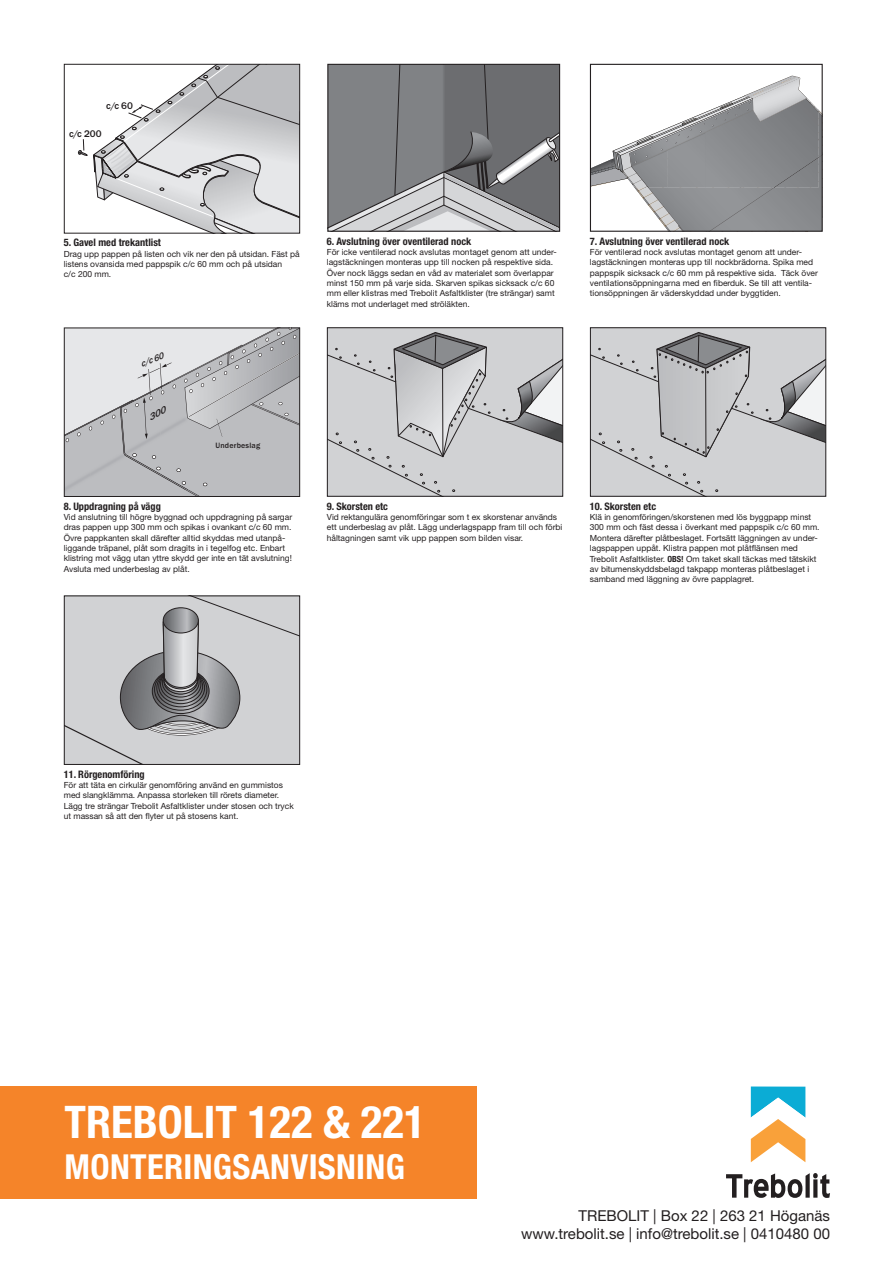
<style>
.page{position:relative;width:893px;height:1263px;background:#fff}
.page>*{position:absolute;margin:0;border:0;box-sizing:border-box;transform-origin:0 0}
.t1{font:700 condensed 45px "Helvetica Neue LT Std";color:#fff}
.t2{font:700 condensed 34.5px "Helvetica Neue LT Std";letter-spacing:.01em;color:#fff}
.t3{font:15px/18px "Helvetica Neue LT Std";color:#231f20;text-align:right}
.t4{font:700 condensed 10.35px "Helvetica Neue LT Std";color:#231f20}
.t5{font:500 10.05px "Franklin Gothic";color:#231f20}
.t6{font:italic 500 9.45px "Franklin Gothic";color:#231f20;scale:.94 1}
.t7{font:8.4px/10.4px "Helvetica Neue LT Std";color:#231f20}
.t8{font:500 7.95px "Franklin Gothic";letter-spacing:.025em;color:#231f20}
.s1{font-weight:700;font-stretch:condensed}
</style>
<div class="page">
<div style="left:1px;top:1086px;width:476px;height:113px;background:#f58429"></div>
<svg style="left:726px;top:1173px;width:104px;height:25px"></svg>
<svg style="left:751px;top:1086px;width:54px;height:76px"></svg>
<svg style="left:66px;top:597px;width:232px;height:166px;background:#bebfc1"></svg>
<div style="left:64px;top:595px;width:236px;height:170px;border:1px solid #231f20"></div>
<svg style="left:592px;top:76px;width:229px;height:154px"></svg>
<div style="left:590px;top:64px;width:233px;height:168px;border:1px solid #231f20"></div>
<svg style="left:329px;top:66px;width:229px;height:164px;background:#858689"></svg>
<hr style="left:444px;top:173px;width:1px;height:32px;background:#231f20">
<div style="left:327px;top:64px;width:233px;height:168px;border:1px solid #231f20"></div>
<svg style="left:592px;top:329px;width:232px;height:166px;background:#c3c4c6"></svg>
<div style="left:590px;top:327px;width:236px;height:170px;border:1px solid #231f20"></div>
<svg style="left:78px;top:66px;width:220px;height:166px"></svg>
<div style="left:64px;top:64px;width:236px;height:170px;border:1px solid #231f20"></div>
<svg style="left:329px;top:329px;width:232px;height:166px;background:#c5c5c7"></svg>
<div style="left:327px;top:327px;width:236px;height:170px;border:1px solid #231f20"></div>
<svg style="left:64px;top:327px;width:236px;height:170px;background:#c1c1c4"></svg>
<p class="t5" style="left:106px;top:100px;width:28px">c/c 60</p>
<p class="t5" style="left:69px;top:128px;width:34px">c/c 200</p>
<p class="t4" style="left:64px;top:236px;width:99px">5. Gavel med trekantlist</p>
<p class="t7" style="left:64px;top:248px;width:237px">Drag upp pappen på listen och vik ner den på utsidan. Fäst på listens ovansida med pappspik c/c 60 mm och på utsidan<br>c/c 200 mm.</p>
<p class="t6" style="left:139px;top:358px;width:27px;rotate:-20deg">c/c 60</p>
<p class="t4" style="left:327px;top:235px;width:146px">6. Avslutning över oventilerad nock</p>
<p class="t7" style="left:327px;top:247px;width:231px">För icke ventilerad nock avslutas montaget genom att under&shy;lagstäckningen monteras upp till nocken på respektive sida.<br>Över nock läggs sedan en våd av materialet som överlappar minst 150 mm på varje sida. Skarven spikas sicksack c/c 60 mm eller klistras med Trebolit Asfaltklister (tre strängar) samt kläms mot underlaget med ströläkten.</p>
<p class="t4" style="left:590px;top:235px;width:141px">7. Avslutning över ventilerad nock</p>
<p class="t7" style="left:590px;top:247px;width:230px">För ventilerad nock avslutas montaget genom att under&shy;lagstäckningen monteras upp till nockbrädorna. Spika med pappspik sicksack c/c 60 mm på respektive sida. Täck över ventilationsöppningarna med en fiberduk. Se till att ventila&shy;tionsöppningen är väderskyddad under byggtiden.</p>
<p class="t8" style="left:215px;top:440px;width:46px">Underbeslag</p>
<p class="t4" style="left:64px;top:500px;width:99px">8. Uppdragning på vägg</p>
<p class="t7" style="left:64px;top:512px;width:230px">Vid anslutning till högre byggnad och uppdragning på sargar dras pappen upp 300 mm och spikas i ovankant c/c 60 mm.<br>Övre pappkanten skall därefter alltid skyddas med utanpå&shy;liggande träpanel, plåt som dragits in i tegelfog etc. Enbart klistring mot vägg utan yttre skydd ger inte en tät avslutning!<br>Avsluta med underbeslag av plåt.</p>
<p class="t4" style="left:327px;top:499px;width:63px">9. Skorsten etc</p>
<p class="t7" style="left:327px;top:512px;width:237px">Vid rektangulära genomföringar som t ex skorstenar används ett underbeslag av plåt. Lägg underlagspapp fram till och förbi håltagningen samt vik upp pappen som bilden visar.</p>
<p class="t4" style="left:590px;top:500px;width:68px">10. Skorsten etc</p>
<p class="t7" style="left:590px;top:512px;width:231px">Klä in genomföringen/skorstenen med lös byggpapp minst 300 mm och fäst dessa i överkant med pappspik c/c 60 mm.<br>Montera därefter plåtbeslaget. Fortsätt läggningen av under&shy;lagspappen uppåt. Klistra pappen mot plåtflänsen med Trebolit Asfaltklister. <span class="s1">OBS!</span> Om taket skall täckas med tätskikt av bitumenskyddsbelagd takpapp monteras plåtbeslaget i samband med läggning av övre papplagret.</p>
<p class="t4" style="left:64px;top:768px;width:82px">11. Rörgenomföring</p>
<p class="t7" style="left:64px;top:780px;width:231px">För att täta en cirkulär genomföring använd en gummistos med slangklämma. Anpassa storleken till rörets diameter.<br>Lägg tre strängar Trebolit Asfaltklister under stosen och tryck ut massan så att den flyter ut på stosens kant.</p>
<h1 class="t1" style="left:65px;top:1094px;width:363px">TREBOLIT 122 &amp; 221</h1>
<h2 class="t2" style="left:65px;top:1146px;width:342px">MONTERINGSANVISNING</h2>
<h3 class="t3" style="left:521px;top:1206px;width:310px">TREBOLIT | Box 22 | 263 21 Höganäs www.trebolit.se | info@trebolit.se | 0410480 00</h3>
</div>
